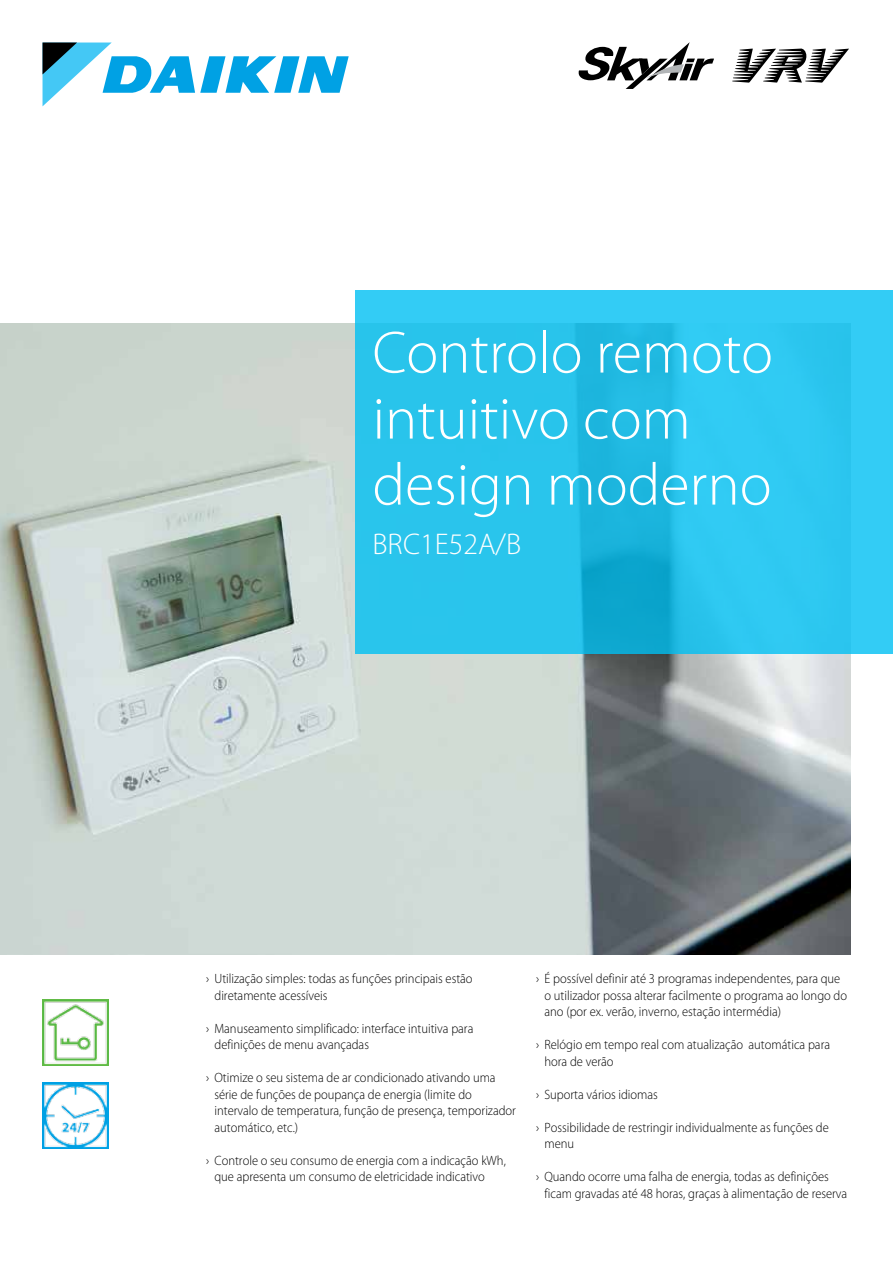
<style>
.page{position:relative;width:893px;height:1263px;background:#fff}
.page>*{position:absolute;margin:0;border:0;box-sizing:border-box;transform-origin:0 0}
.t1{font:300 60px/66px "Myriad Pro";color:#fff}
.t2{font:300 30px "Myriad Pro";color:#fff}
.t3{font:300 13.5px/16.5px "Myriad Pro";color:#000;scale:.93 1}
</style>
<div class="page">
<svg style="left:43px;top:43px;width:306px;height:63px"></svg>
<svg style="left:732px;top:49px;width:117px;height:34px"></svg>
<svg style="left:579px;top:42px;width:135px;height:47px"></svg>
<img style="left:0;top:323px;width:850px;height:632px">
<svg style="left:355px;top:290px;width:538px;height:363px;background:#29c3eb"></svg>
<img style="left:43px;top:1000px;width:66px;height:66px">
<img style="left:43px;top:1082px;width:66px;height:66px">
<h1 class="t1" style="left:372px;top:321px;width:402px">Controlo remoto intuitivo com design moderno</h1>
<h2 class="t2" style="left:372px;top:528px;width:150px">BRC1E52A/B</h2>
<p class="t3" style="left:214px;top:970px;width:279px;text-indent:-8px">› Utilização simples: todas as funções principais estão diretamente acessíveis</p>
<p class="t3" style="left:214px;top:1020px;width:280px;text-indent:-8px">› Manuseamento simplificado: interface intuitiva para definições de menu avançadas</p>
<p class="t3" style="left:214px;top:1069px;width:326px;text-indent:-8px">› Otimize o seu sistema de ar condicionado ativando uma série de funções de poupança de energia (limite do intervalo de temperatura, função de presença, temporizador automático, etc.)</p>
<p class="t3" style="left:214px;top:1152px;width:315px;text-indent:-8px">› Controle o seu consumo de energia com a indicação kWh, que apresenta um consumo de eletricidade indicativo</p>
<p class="t3" style="left:544px;top:970px;width:327px;text-indent:-8px">› É possível definir até 3 programas independentes, para que o utilizador possa alterar facilmente o programa ao longo do ano (por ex. verão, inverno, estação intermédia)</p>
<p class="t3" style="left:544px;top:1036px;width:309px;text-indent:-8px">› Relógio em tempo real com atualização automática para hora de verão</p>
<p class="t3" style="left:536px;top:1086px;width:133px">› Suporta vários idiomas</p>
<p class="t3" style="left:544px;top:1119px;width:307px;text-indent:-8px">› Possibilidade de restringir individualmente as funções de menu</p>
<p class="t3" style="left:544px;top:1168px;width:327px;text-indent:-8px">› Quando ocorre uma falha de energia, todas as definições ficam gravadas até 48 horas, graças à alimentação de reserva</p>
</div>
